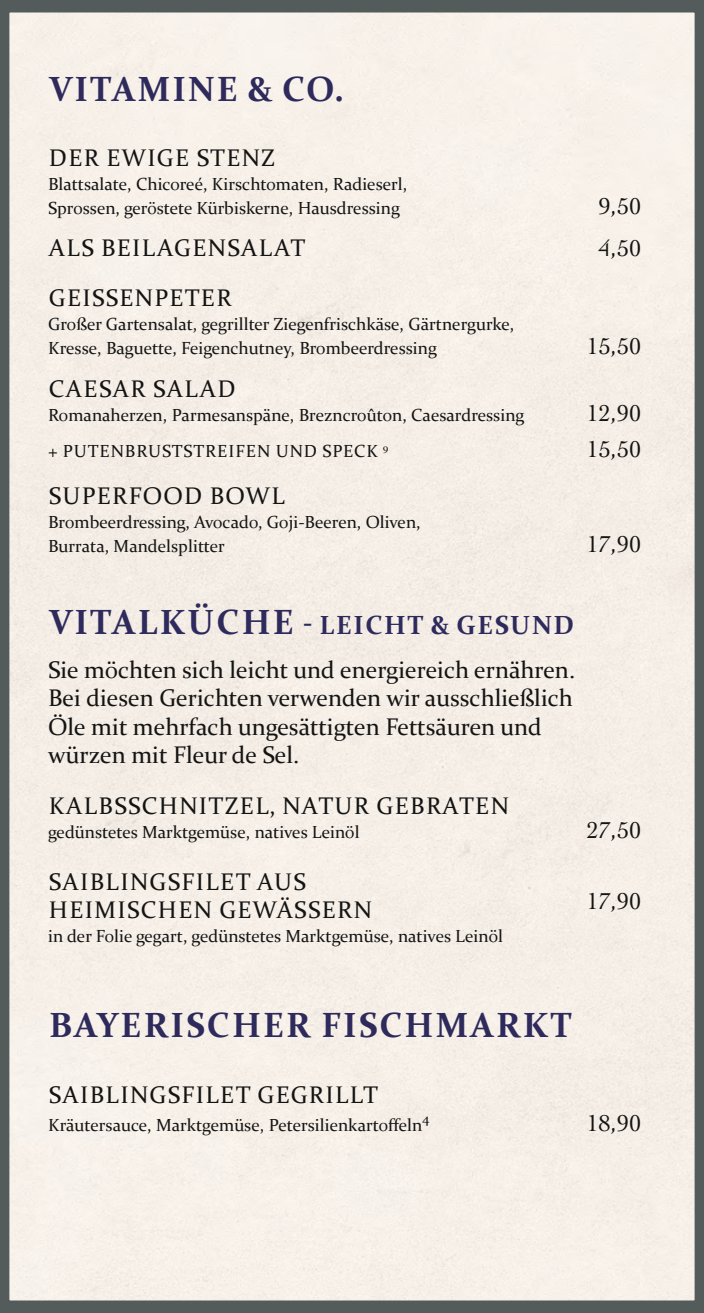
<style>
.page{position:relative;width:704px;height:1313px;background:#fff}
.page>*{position:absolute;margin:0;border:0;box-sizing:border-box;transform-origin:0 0}
.t1{font:700 35px "Constantia";letter-spacing:.06em;color:#2e2a5c}
.t2{font:700 26.25px "Constantia";letter-spacing:.06em;color:#2e2a5c}
.t3{font:24.06px/28.4px "Constantia";letter-spacing:.06em;color:#141413}
.t4{font:24.06px/28.4px "Constantia";letter-spacing:.01em;color:#141413}
.t5{font:24.06px "Cochin";color:#141413}
.t6{font:17.5px/24.1px "Constantia";color:#141413}
.t7{font:17.5px "Constantia";letter-spacing:.06em;color:#141413}
.t8{font:14px "Constantia";color:#141413}
.s1{font-size:35px}
</style>
<div class="page">
<div style="left:0;top:0;width:703px;height:1312px;background:#f5efe8"></div>
<h1 class="t1" style="left:49px;top:65px;width:296px">VITAMINE &amp; CO.</h1>
<h3 class="t3" style="left:49px;top:142px;width:227px">DER EWIGE STENZ</h3>
<p class="t6" style="left:48px;top:171px;width:360px">Blattsalate, Chicoreé, Kirschtomaten, Radieserl,<br>Sprossen, geröstete Kürbiskerne, Hausdressing</p>
<h3 class="t5" style="left:598px;top:190px;width:44px">9,50</h3>
<h3 class="t3" style="left:49px;top:233px;width:258px">ALS BEILAGENSALAT</h3>
<h3 class="t5" style="left:598px;top:232px;width:44px">4,50</h3>
<h3 class="t3" style="left:49px;top:283px;width:184px">GEISSENPETER</h3>
<p class="t6" style="left:48px;top:312px;width:467px">Großer Gartensalat, gegrillter Ziegenfrischkäse, Gärtnergurke,<br>Kresse, Baguette, Feigenchutney, Brombeerdressing</p>
<h3 class="t5" style="left:586px;top:330px;width:56px">15,50</h3>
<h3 class="t3" style="left:49px;top:374px;width:188px">CAESAR SALAD</h3>
<p class="t6" style="left:48px;top:402px;width:477px">Romanaherzen, Parmesanspäne, Brezncroûton, Caesardressing</p>
<h3 class="t5" style="left:586px;top:397px;width:56px">12,90</h3>
<p class="t7" style="left:48px;top:439px;width:341px">+ PUTENBRUSTSTREIFEN UND SPECK <sup>9</sup></p>
<h3 class="t5" style="left:586px;top:433px;width:56px">15,50</h3>
<h3 class="t3" style="left:49px;top:481px;width:237px">SUPERFOOD BOWL</h3>
<p class="t6" style="left:48px;top:509px;width:374px">Brombeerdressing, Avocado, Goji-Beeren, Oliven,<br>Burrata, Mandelsplitter</p>
<h3 class="t5" style="left:586px;top:528px;width:56px">17,90</h3>
<h2 class="t2" style="left:49px;top:606px;width:526px"><span class="s1">VITALKÜCHE</span> - LEICHT &amp; GESUND</h2>
<h3 class="t4" style="left:48px;top:654px;width:528px">Sie möchten sich leicht und energiereich ernähren.<br>Bei diesen Gerichten verwenden wir ausschließlich Öle mit mehrfach ungesättigten Fettsäuren und würzen mit Fleur de Sel.</h3>
<h3 class="t3" style="left:49px;top:790px;width:461px">KALBSSCHNITZEL, NATUR GEBRATEN</h3>
<p class="t6" style="left:48px;top:819px;width:313px">gedünstetes Marktgemüse, natives Leinöl</p>
<h3 class="t5" style="left:586px;top:814px;width:56px">27,50</h3>
<h3 class="t3" style="left:49px;top:866px;width:324px">SAIBLINGSFILET AUS<br>HEIMISCHEN GEWÄSSERN</h3>
<p class="t6" style="left:48px;top:923px;width:456px">in der Folie gegart, gedünstetes Marktgemüse, natives Leinöl</p>
<h3 class="t5" style="left:586px;top:885px;width:56px">17,90</h3>
<h1 class="t1" style="left:49px;top:1001px;width:524px">BAYERISCHER FISCHMARKT</h1>
<h3 class="t3" style="left:49px;top:1079px;width:330px">SAIBLINGSFILET GEGRILLT</h3>
<p class="t6" style="left:48px;top:1112px;width:375px">Kräutersauce, Marktgemüse, Petersilienkartoffeln</p>
<p class="t8" style="left:422px;top:1108px;width:9px">4</p>
<h3 class="t5" style="left:586px;top:1107px;width:56px">18,90</h3>
</div>
